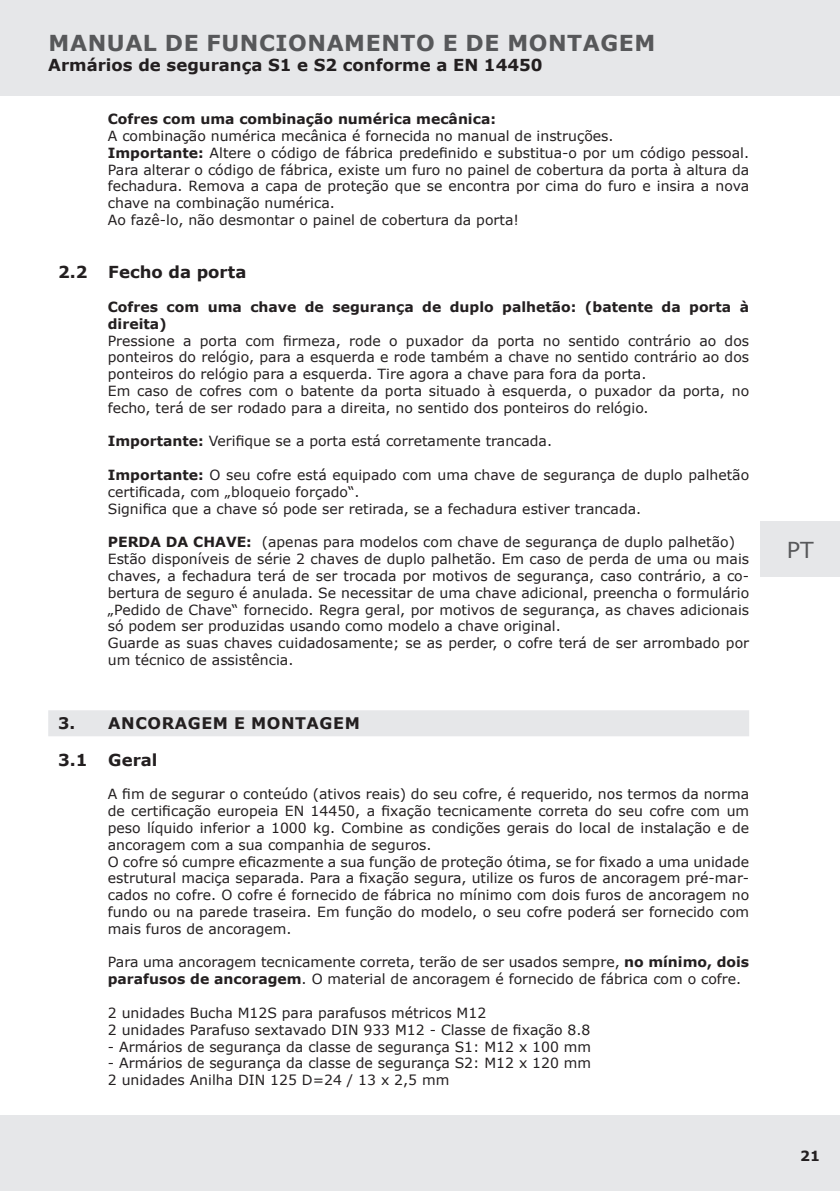
<style>
.page{position:relative;width:840px;height:1191px;background:#fff}
.page>*{position:absolute;margin:0;border:0;box-sizing:border-box;transform-origin:0 0}
.Kopfzeile_Headline{font:700 22px "Verdana";letter-spacing:.025em;color:#57585a}
.t1{font:22px "Verdana";color:#57585a}
.Subheadline_Titel{font:700 16.4px "Verdana";color:#231f20}
.Überschriften_im_Satzspiegel{font:700 16.4px "Verdana";color:#231f20}
.Kapitel_mit_Unterlegung_10__black{font:700 16px "Verdana";letter-spacing:.035em;color:#231f20}
.Fließtext{font:14px/16.8px "Verdana";color:#231f20;text-align:justify}
.Fließtext_bold{font:700 14px/16.8px "Verdana";color:#231f20}
.s1{font-weight:700}
</style>
<div class="page">
<div style="left:0;top:1115px;width:839px;height:76px;background:#e6e7e9"></div>
<div style="left:0;top:0;width:839px;height:95px;background:#e6e7e9"></div>
<div style="left:760px;top:522px;width:79px;height:55px;background:#e6e7e9"></div>
<div style="left:48px;top:710px;width:700px;height:26px;background:#e6e7e9"></div>
<p class="Kopfzeile_Headline" style="left:49px;top:27px;width:608px">MANUAL DE FUNCIONAMENTO E DE MONTAGEM</p>
<p class="Subheadline_Titel" style="left:48px;top:53px;width:495px">Armários de segurança S1 e S2 conforme a EN 14450</p>
<p class="Fließtext_bold" style="left:108px;top:110px;width:389px">Cofres com uma combinação numérica mecânica:</p>
<p class="Fließtext" style="left:108px;top:127px;width:507px">A combinação numérica mecânica é fornecida no manual de instruções.</p>
<p class="Fließtext" style="left:108px;top:144px;width:642px"><span class="s1">Importante:</span> Altere o código de fábrica predefinido e substitua-o por um código pessoal.<br>Para alterar o código de fábrica, existe um furo no painel de cobertura da porta à altura da fechadura. Remova a capa de proteção que se encontra por cima do furo e insira a nova chave na combinação numérica.</p>
<p class="Fließtext" style="left:108px;top:211px;width:412px">Ao fazê-lo, não desmontar o painel de cobertura da porta!</p>
<p class="Überschriften_im_Satzspiegel" style="left:58px;top:261px;width:189px">2.2 Fecho da porta</p>
<p class="Fließtext_bold" style="left:108px;top:298px;width:642px">Cofres com uma chave de segurança de duplo palhetão: (batente da porta à direita)</p>
<p class="Fließtext" style="left:108px;top:332px;width:642px">Pressione a porta com firmeza, rode o puxador da porta no sentido contrário ao dos ponteiros do relógio, para a esquerda e rode também a chave no sentido contrário ao dos ponteiros do relógio para a esquerda. Tire agora a chave para fora da porta.</p>
<p class="Fließtext" style="left:108px;top:382px;width:642px">Em caso de cofres com o batente da porta situado à esquerda, o puxador da porta, no fecho, terá de ser rodado para a direita, no sentido dos ponteiros do relógio.</p>
<p class="Fließtext" style="left:108px;top:433px;width:445px"><span class="s1">Importante:</span> Verifique se a porta está corretamente trancada.</p>
<p class="Fließtext" style="left:108px;top:466px;width:642px"><span class="s1">Importante:</span> O seu cofre está equipado com uma chave de segurança de duplo palhetão certificada, com „bloqueio forçado“.</p>
<p class="Fließtext" style="left:108px;top:500px;width:534px">Significa que a chave só pode ser retirada, se a fechadura estiver trancada.</p>
<p class="Fließtext" style="left:108px;top:533px;width:628px"><span class="s1">PERDA DA CHAVE:</span> (apenas para modelos com chave de segurança de duplo palhetão)</p>
<p class="Fließtext" style="left:108px;top:550px;width:642px">Estão disponíveis de série 2 chaves de duplo palhetão. Em caso de perda de uma ou mais chaves, a fechadura terá de ser trocada por motivos de segurança, caso contrário, a co&shy;bertura de seguro é anulada. Se necessitar de uma chave adicional, preencha o formulário „Pedido de Chave“ fornecido. Regra geral, por motivos de segurança, as chaves adicionais só podem ser produzidas usando como modelo a chave original.</p>
<p class="Fließtext" style="left:108px;top:634px;width:642px">Guarde as suas chaves cuidadosamente; se as perder, o cofre terá de ser arrombado por um técnico de assistência.</p>
<p class="Kapitel_mit_Unterlegung_10__black" style="left:58px;top:712px;width:303px">3. ANCORAGEM E MONTAGEM</p>
<p class="Überschriften_im_Satzspiegel" style="left:58px;top:748px;width:101px">3.1 Geral</p>
<p class="Fließtext" style="left:108px;top:786px;width:642px">A fim de segurar o conteúdo (ativos reais) do seu cofre, é requerido, nos termos da norma de certificação europeia EN 14450, a fixação tecnicamente correta do seu cofre com um peso líquido inferior a 1000 kg. Combine as condições gerais do local de instalação e de ancoragem com a sua companhia de seguros.</p>
<p class="Fließtext" style="left:108px;top:853px;width:642px">O cofre só cumpre eficazmente a sua função de proteção ótima, se for fixado a uma unidade estrutural maciça separada. Para a fixação segura, utilize os furos de ancoragem pré-mar&shy;cados no cofre. O cofre é fornecido de fábrica no mínimo com dois furos de ancoragem no fundo ou na parede traseira. Em função do modelo, o seu cofre poderá ser fornecido com mais furos de ancoragem.</p>
<p class="Fließtext" style="left:108px;top:954px;width:642px">Para uma ancoragem tecnicamente correta, terão de ser usados sempre, <span class="s1">no mínimo, dois parafusos de ancoragem</span>. O material de ancoragem é fornecido de fábrica com o cofre.</p>
<p class="Fließtext" style="left:108px;top:1004px;width:380px">2 unidades Bucha M12S para parafusos métricos M12</p>
<p class="Fließtext" style="left:108px;top:1021px;width:484px">2 unidades Parafuso sextavado DIN 933 M12 - Classe de fixação 8.8</p>
<p class="Fließtext" style="left:108px;top:1038px;width:484px">- Armários de segurança da classe de segurança S1: M12 x 100 mm</p>
<p class="Fließtext" style="left:108px;top:1054px;width:484px">- Armários de segurança da classe de segurança S2: M12 x 120 mm</p>
<p class="Fließtext" style="left:108px;top:1071px;width:343px">2 unidades Anilha DIN 125 D=24 / 13 x 2,5 mm</p>
<p class="t1" style="left:786px;top:535px;width:28px">PT</p>
<p class="Fließtext_bold" style="left:799px;top:1147px;width:21px">21</p>
</div>
